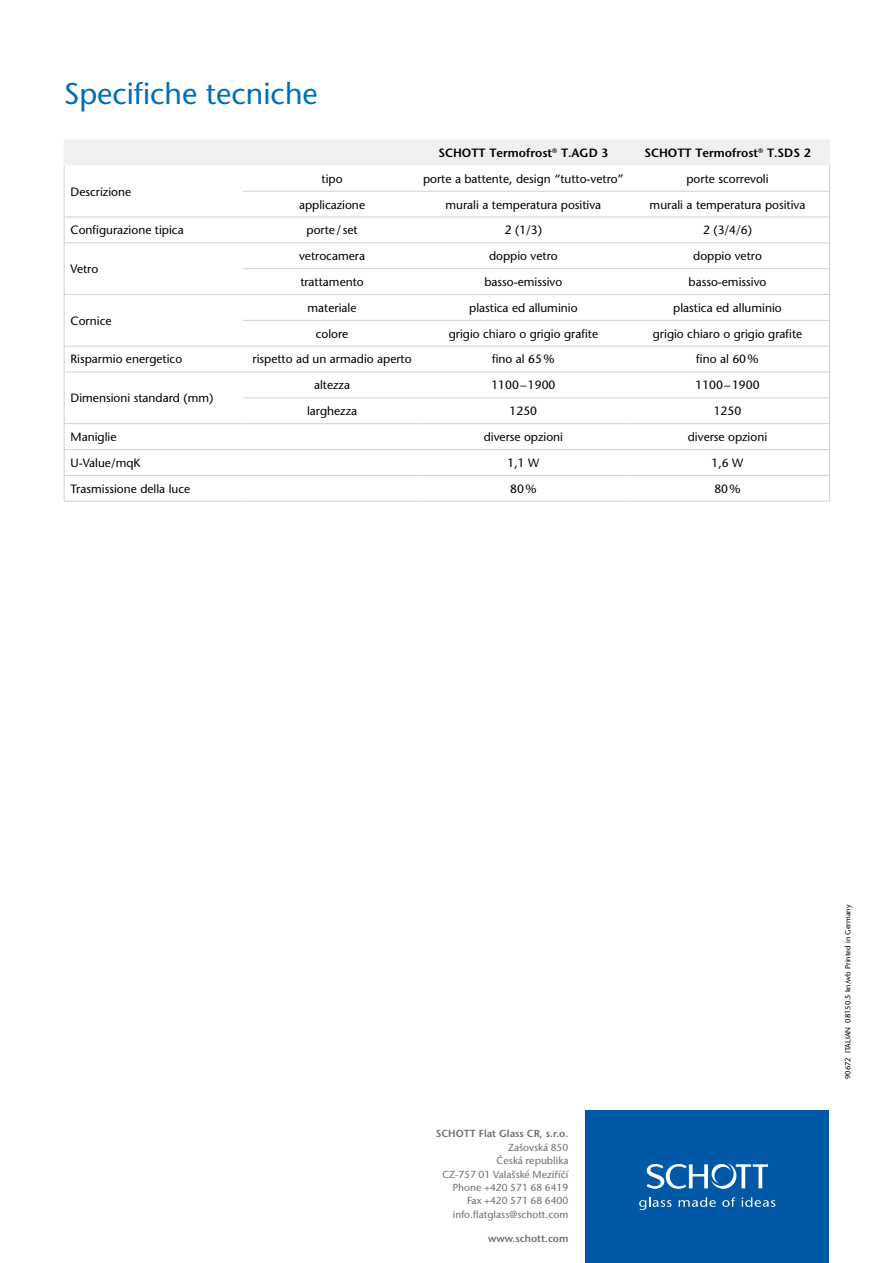
<style>
.page{position:relative;width:893px;height:1263px;background:#fff}
.page>*{position:absolute;margin:0;border:0;box-sizing:border-box;transform-origin:0 0}
.t1{font:500 30px "Stone Sans Std";color:#006db8}
.t2{font:500 12px "Stone Sans Std";color:#000}
.t3{font:600 12px "Stone Sans Std";color:#000}
.t4{font:500 10.2px/13.4px "Stone Sans IIITC Pro";color:#6f6f6e;text-align:right}
.t5{font:600 10.2px "Stone Sans Std";color:#6f6f6e}
.t6{font:500 7.5px "Stone Sans Std";color:#000}
</style>
<div class="page">
<div style="left:585px;top:1110px;width:244px;height:153px;background:#0058a6"></div>
<svg style="left:639px;top:1197px;width:33px;height:13px"></svg>
<svg style="left:679px;top:1197px;width:37px;height:10px"></svg>
<svg style="left:722px;top:1197px;width:13px;height:10px"></svg>
<svg style="left:742px;top:1197px;width:33px;height:10px"></svg>
<svg style="left:647px;top:1163px;width:121px;height:26px"></svg>
<hr style="left:64px;top:501px;width:179px;height:1px;background:#cfd0d0">
<hr style="left:243px;top:501px;width:178px;height:1px;background:#cfd0d0">
<hr style="left:421px;top:501px;width:204px;height:1px;background:#cfd0d0">
<hr style="left:625px;top:501px;width:205px;height:1px;background:#cfd0d0">
<svg style="left:64px;top:140px;width:766px;height:361px"></svg>
<h1 class="t1" style="left:64px;top:76px;width:256px">Specifiche tecniche</h1>
<p class="t3" style="left:438px;top:145px;width:172px">SCHOTT Termofrost<sup>®</sup> T.AGD 3</p>
<p class="t3" style="left:644px;top:145px;width:168px">SCHOTT Termofrost<sup>®</sup> T.SDS 2</p>
<p class="t2" style="left:71px;top:184px;width:62px">Descrizione</p>
<p class="t2" style="left:322px;top:171px;width:23px">tipo</p>
<p class="t2" style="left:423px;top:171px;width:202px">porte a battente, design “tutto-vetro”</p>
<p class="t2" style="left:686px;top:171px;width:84px">porte scorrevoli</p>
<p class="t2" style="left:299px;top:197px;width:68px">applicazione</p>
<p class="t2" style="left:445px;top:197px;width:157px">murali a temperatura positiva</p>
<p class="t2" style="left:650px;top:197px;width:157px">murali a temperatura positiva</p>
<p class="t2" style="left:71px;top:223px;width:115px">Configurazione tipica</p>
<p class="t2" style="left:307px;top:223px;width:52px">porte/set</p>
<p class="t2" style="left:505px;top:223px;width:39px">2 (1/3)</p>
<p class="t2" style="left:703px;top:223px;width:50px">2 (3/4/6)</p>
<p class="t2" style="left:71px;top:262px;width:29px">Vetro</p>
<p class="t2" style="left:299px;top:249px;width:67px">vetrocamera</p>
<p class="t2" style="left:489px;top:249px;width:70px">doppio vetro</p>
<p class="t2" style="left:693px;top:249px;width:70px">doppio vetro</p>
<p class="t2" style="left:300px;top:275px;width:65px">trattamento</p>
<p class="t2" style="left:484px;top:275px;width:79px">basso-emissivo</p>
<p class="t2" style="left:688px;top:275px;width:79px">basso-emissivo</p>
<p class="t2" style="left:71px;top:313px;width:42px">Cornice</p>
<p class="t2" style="left:308px;top:300px;width:50px">materiale</p>
<p class="t2" style="left:469px;top:300px;width:110px">plastica ed alluminio</p>
<p class="t2" style="left:673px;top:300px;width:110px">plastica ed alluminio</p>
<p class="t2" style="left:316px;top:326px;width:34px">colore</p>
<p class="t2" style="left:449px;top:326px;width:151px">grigio chiaro o grigio grafite</p>
<p class="t2" style="left:653px;top:326px;width:151px">grigio chiaro o grigio grafite</p>
<p class="t2" style="left:71px;top:352px;width:113px">Risparmio energetico</p>
<p class="t2" style="left:252px;top:352px;width:161px">rispetto ad un armadio aperto</p>
<p class="t2" style="left:492px;top:352px;width:64px">fino al 65%</p>
<p class="t2" style="left:696px;top:352px;width:64px">fino al 60%</p>
<p class="t2" style="left:71px;top:391px;width:144px">Dimensioni standard (mm)</p>
<p class="t2" style="left:314px;top:378px;width:37px">altezza</p>
<p class="t2" style="left:491px;top:378px;width:66px">1100–1900</p>
<p class="t2" style="left:695px;top:378px;width:66px">1100–1900</p>
<p class="t2" style="left:307px;top:404px;width:52px">larghezza</p>
<p class="t2" style="left:510px;top:404px;width:29px">1250</p>
<p class="t2" style="left:714px;top:404px;width:29px">1250</p>
<p class="t2" style="left:71px;top:430px;width:47px">Maniglie</p>
<p class="t2" style="left:484px;top:430px;width:81px">diverse opzioni</p>
<p class="t2" style="left:688px;top:430px;width:81px">diverse opzioni</p>
<p class="t2" style="left:71px;top:455px;width:72px">U-Value/mqK</p>
<p class="t2" style="left:507px;top:455px;width:33px">1,1 W</p>
<p class="t2" style="left:712px;top:455px;width:33px">1,6 W</p>
<p class="t2" style="left:71px;top:481px;width:121px">Trasmissione della luce</p>
<p class="t2" style="left:510px;top:481px;width:28px">80%</p>
<p class="t2" style="left:714px;top:481px;width:28px">80%</p>
<p class="t5" style="left:436px;top:1127px;width:134px">SCHOTT Flat Glass CR, s.r.o.</p>
<p class="t4" style="left:442px;top:1140px;width:128px">Zašovská 850<br>Česká republika<br>CZ-757 01 Valašské Meziříčí<br>Phone +420 571 68 6419<br>Fax +420 571 68 6400 info.flatglass@schott.com</p>
<p class="t5" style="left:488px;top:1232px;width:82px">www.schott.com</p>
<p class="t6" style="left:843px;top:1079px;width:176px;rotate:-90deg">90672 ITALIAN 08150.5 kn/wb Printed in Germany</p>
</div>
